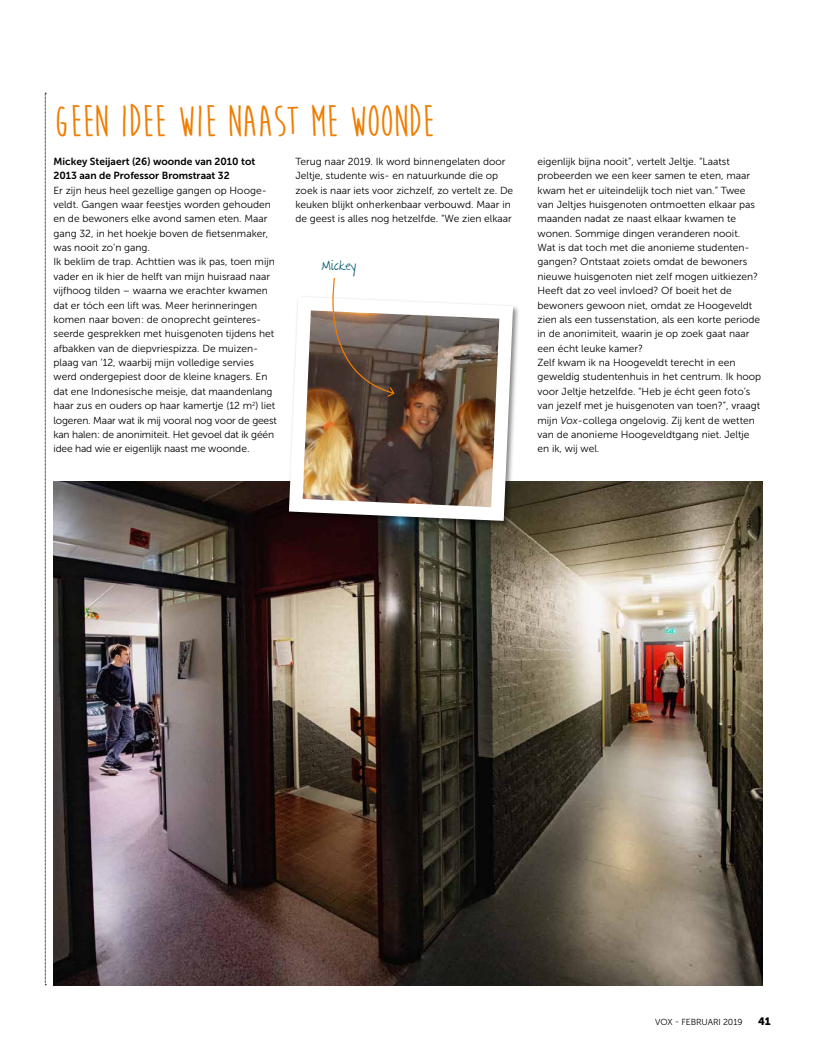
<style>
.page{position:relative;width:815px;height:1063px;background:#fff}
.page>*{position:absolute;margin:0;border:0;box-sizing:border-box;transform-origin:0 0}
.t1{font:700 45.38px "Moon Flower";letter-spacing:-.01em;color:#ef7d00}
.t2{font:11.25px "The Great Escape";letter-spacing:.02em;color:#00586d}
.t3{font:10.62px "Museo Sans 900";color:#000}
.t4{font:10.25px/14.4px "Museo Sans 300";color:#000}
.t5{font:10.25px/14.4px "Museo Sans 700";color:#000}
.t6{font:8.75px "Museo Sans 300";letter-spacing:-.01em;color:#000}
.s1{font-style:italic}
</style>
<div class="page">
<img style="left:54px;top:481px;width:708px;height:504px">
<svg style="left:45px;top:93px;width:1px;height:892px"></svg>
<img style="left:282px;top:301px;width:238px;height:227px">
<svg style="left:318px;top:278px;width:78px;height:120px"></svg>
<h1 class="t1" style="left:53px;top:98px;width:382px">GEEN IDEE WIE NAAST ME WOONDE</h1>
<p class="t5" style="left:53px;top:154px;width:203px">Mickey Steijaert (26) woonde van 2010 tot<br>2013 aan de Professor Bromstraat 32</p>
<p class="t4" style="left:53px;top:183px;width:225px">Er zijn heus heel gezellige gangen op Hooge&shy;veldt. Gangen waar feestjes worden gehouden en de bewoners elke avond samen eten. Maar gang 32, in het hoekje boven de fietsenmaker, was nooit zo’n gang.<br>Ik beklim de trap. Achttien was ik pas, toen mijn vader en ik hier de helft van mijn huisraad naar vijfhoog tilden – waarna we erachter kwamen dat er tóch een lift was. Meer herinneringen komen naar boven: de onoprecht geïnteres&shy;seerde gesprekken met huisgenoten tijdens het afbakken van de diepvriespizza. De muizen&shy;plaag van ’12, waarbij mijn volledige servies werd ondergepiest door de kleine knagers. En dat ene Indonesische meisje, dat maandenlang haar zus en ouders op haar kamertje (12 m<sup>2</sup>) liet logeren. Maar wat ik mij vooral nog voor de geest kan halen: de anonimiteit. Het gevoel dat ik géén idee had wie er eigenlijk naast me woonde.</p>
<p class="t4" style="left:295px;top:154px;width:219px">Terug naar 2019. Ik word binnengelaten door Jeltje, studente wis- en natuurkunde die op zoek is naar iets voor zichzelf, zo vertelt ze. De keuken blijkt onherkenbaar verbouwd. Maar in de geest is alles nog hetzelfde. “We zien elkaar</p>
<p class="t4" style="left:538px;top:154px;width:225px">eigenlijk bijna nooit”, vertelt Jeltje. “Laatst probeerden we een keer samen te eten, maar kwam het er uiteindelijk toch niet van.” Twee van Jeltjes huisgenoten ontmoetten elkaar pas maanden nadat ze naast elkaar kwamen te wonen. Sommige dingen veranderen nooit.<br>Wat is dat toch met die anonieme studenten&shy;gangen? Ontstaat zoiets omdat de bewoners nieuwe huisgenoten niet zelf mogen uitkiezen?<br>Heeft dat zo veel invloed? Of boeit het de bewoners gewoon niet, omdat ze Hoogeveldt zien als een tussenstation, als een korte periode in de anonimiteit, waarin je op zoek gaat naar een écht leuke kamer?<br>Zelf kwam ik na Hoogeveldt terecht in een geweldig studentenhuis in het centrum. Ik hoop voor Jeltje hetzelfde. “Heb je écht geen foto’s van jezelf met je huisgenoten van toen?”, vraagt mijn <span class="s1">Vox</span>-collega ongelovig. Zij kent de wetten van de anonieme Hoogeveldtgang niet. Jeltje en ik, wij wel.</p>
<p class="t2" style="left:322px;top:259px;width:36px">Mickey</p>
<p class="t6" style="left:655px;top:1017px;width:89px">VOX - FEBRUARI 2019</p>
<p class="t3" style="left:758px;top:1015px;width:14px">41</p>
</div>
